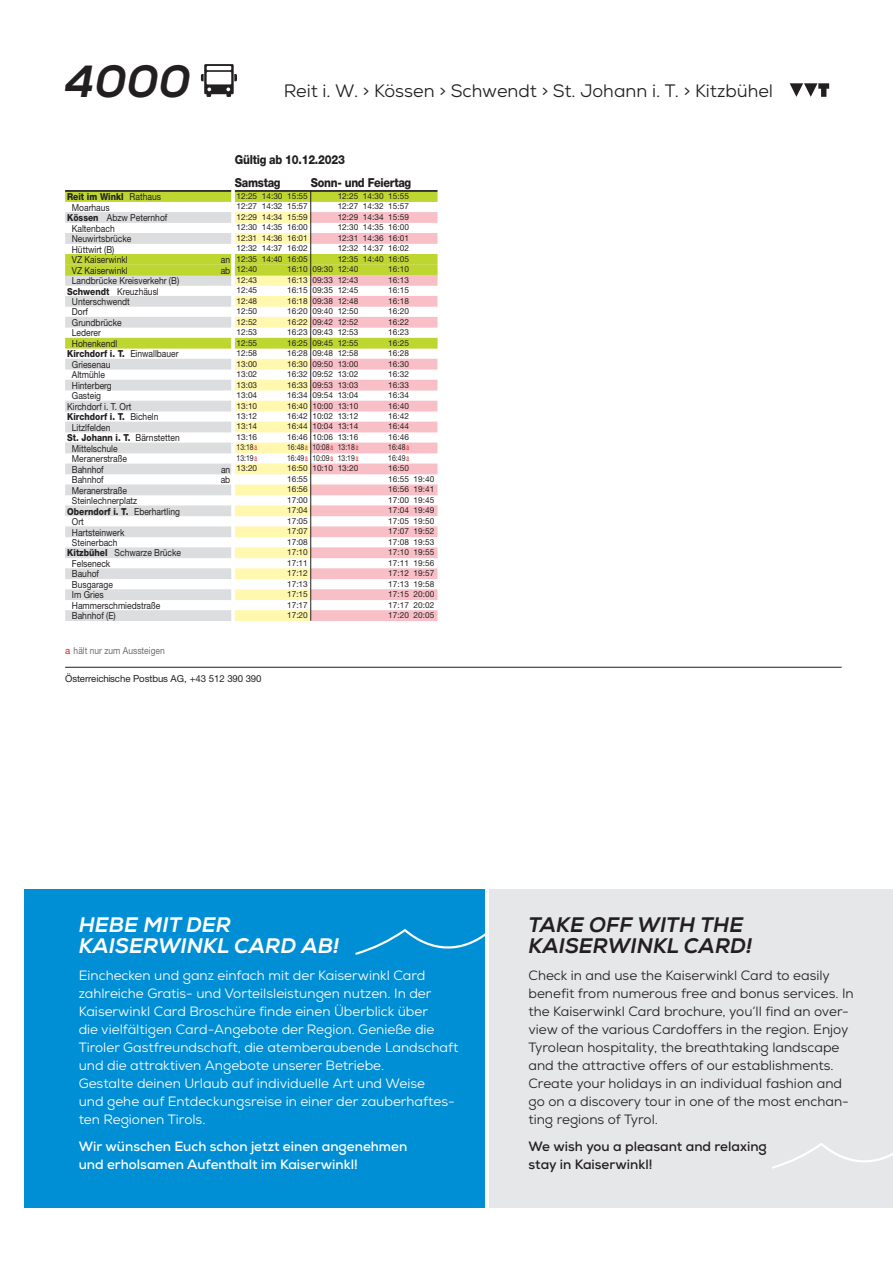
<style>
.page{position:relative;width:893px;height:1263px;background:#fff}
.page>*{position:absolute;margin:0;border:0;box-sizing:border-box;transform-origin:0 0}
.t1{font:italic 800 45px "Nexa";color:#231f20}
.t2{font:italic 800 21px/21px "Nexa";color:#231f20}
.t3{font:italic 800 21px/21px "Nexa";color:#fff}
.t4{font:18px "Nexa";color:#231f20}
.t5{font:13.5px/18px "Nexa";color:#fff}
.t6{font:13.5px/18px "Nexa";color:#231f20}
.t7{font:700 13.5px/18px "Nexa";color:#fff}
.t8{font:700 13.5px/18px "Nexa";color:#231f20}
.t9{font:800 12.45px/23.2px "Helvetica Neue LT Pro";letter-spacing:-.025em;color:#231f20;scale:.88 1}
.t10{font:9.6px "Helvetica Neue LT Pro";color:#231f20;scale:.88 1}
.t11{font:800 9.6px "Helvetica Neue LT Pro";color:#231f20;scale:.88 1}
.t12{font:9.6px "Helvetica Neue LT Pro";color:#231f20}
.t13{font:9.6px "Helvetica Neue LT Pro";color:#6d6e71;scale:.88 1}
.t14{font:8.25px/10.5px "Helvetica Neue LT Pro";color:#231f20;text-align:justify}
.s1{font-size:8.55px;color:#ee1d23}
.s2{font-weight:400}
.s3{font-weight:800}
.s4{color:#ee1d23}
</style>
<div class="page">
<svg style="left:790px;top:83px;width:39px;height:14px"></svg>
<hr style="left:235px;top:190px;width:76px;height:1px;background:#231f20">
<hr style="left:65px;top:190px;width:166px;height:1px;background:#231f20">
<svg style="left:65px;top:191px;width:373px;height:11px;background:#b7cd33"></svg>
<svg style="left:65px;top:212px;width:373px;height:11px;background:#edd9cd"></svg>
<svg style="left:65px;top:233px;width:373px;height:11px;background:#edd9cd"></svg>
<svg style="left:65px;top:254px;width:373px;height:32px;background:#ced766"></svg>
<svg style="left:65px;top:296px;width:373px;height:11px;background:#edd9ce"></svg>
<svg style="left:65px;top:317px;width:373px;height:11px;background:#edd9ce"></svg>
<svg style="left:65px;top:338px;width:373px;height:11px;background:#c0d739"></svg>
<svg style="left:65px;top:359px;width:373px;height:11px;background:#edd9ce"></svg>
<svg style="left:65px;top:380px;width:373px;height:10px;background:#edd8cc"></svg>
<svg style="left:65px;top:401px;width:373px;height:10px;background:#edd8cc"></svg>
<svg style="left:65px;top:422px;width:373px;height:10px;background:#edd8cc"></svg>
<svg style="left:65px;top:443px;width:373px;height:10px;background:#edd8cc"></svg>
<svg style="left:65px;top:463px;width:373px;height:11px;background:#eedacf"></svg>
<svg style="left:65px;top:484px;width:373px;height:11px;background:#eddacf"></svg>
<svg style="left:65px;top:505px;width:373px;height:11px;background:#eddace"></svg>
<svg style="left:65px;top:526px;width:373px;height:11px;background:#edd9ce"></svg>
<svg style="left:65px;top:547px;width:373px;height:11px;background:#edd9ce"></svg>
<svg style="left:65px;top:568px;width:373px;height:11px;background:#edd9ce"></svg>
<svg style="left:65px;top:589px;width:373px;height:11px;background:#edd9ce"></svg>
<svg style="left:65px;top:610px;width:373px;height:11px;background:#edd9cd"></svg>
<hr style="left:311px;top:190px;width:127px;height:1px;background:#231f20">
<hr style="left:311px;top:191px;width:126px;height:1px;background:#231f20">
<hr style="left:310px;top:191px;width:1px;height:430px;background:#231f20">
<hr style="left:65px;top:667px;width:777px;height:1px;background:#231f20">
<div style="left:25px;top:889px;width:460px;height:318px;background:#008fd5"></div>
<svg style="left:355px;top:929px;width:130px;height:26px"></svg>
<div style="left:489px;top:889px;width:404px;height:318px;background:#e6e7e9"></div>
<svg style="left:772px;top:1143px;width:121px;height:26px"></svg>
<svg style="left:201px;top:64px;width:36px;height:33px"></svg>
<h1 class="t1" style="left:65px;top:54px;width:128px">4000</h1>
<h3 class="t4" style="left:284px;top:79px;width:491px">Reit i. W. &gt; Kössen &gt; Schwendt &gt; St. Johann i. T. &gt; Kitzbühel</h3>
<h3 class="t9" style="left:235px;top:148px;width:126px">Gültig ab 10.12.2023<br>Samstag</h3>
<h3 class="t9" style="left:311px;top:171px;width:116px">Sonn- und Feiertag</h3>
<p class="t14" style="left:237px;top:191px;width:22px">12:25<br>12:27<br>12:29<br>12:30<br>12:31<br>12:32<br>12:35<br>12:40<br>12:43<br>12:45<br>12:48<br>12:50<br>12:52<br>12:53<br>12:55<br>12:58<br>13:00<br>13:02<br>13:03<br>13:04<br>13:10<br>13:12<br>13:14<br>13:16<br>13:18<span class="s1">a </span>13:19<span class="s1">a </span>13:20</p>
<p class="t14" style="left:262px;top:191px;width:22px">14:30<br>14:32<br>14:34<br>14:35<br>14:36<br>14:37<br>14:40</p>
<p class="t14" style="left:287px;top:191px;width:22px">15:55<br>15:57<br>15:59<br>16:00<br>16:01<br>16:02<br>16:05<br>16:10<br>16:13<br>16:15<br>16:18<br>16:20<br>16:22<br>16:23<br>16:25<br>16:28<br>16:30<br>16:32<br>16:33<br>16:34<br>16:40<br>16:42<br>16:44<br>16:46<br>16:48<span class="s1">a </span>16:49<span class="s1">a </span>16:50<br>16:55<br>16:56<br>17:00<br>17:04<br>17:05<br>17:07<br>17:08<br>17:10<br>17:11<br>17:12<br>17:13<br>17:15<br>17:17<br>17:20</p>
<p class="t14" style="left:338px;top:191px;width:22px">12:25<br>12:27<br>12:29<br>12:30<br>12:31<br>12:32<br>12:35<br>12:40<br>12:43<br>12:45<br>12:48<br>12:50<br>12:52<br>12:53<br>12:55<br>12:58<br>13:00<br>13:02<br>13:03<br>13:04<br>13:10<br>13:12<br>13:14<br>13:16<br>13:18<span class="s1">a </span>13:19<span class="s1">a </span>13:20</p>
<p class="t14" style="left:363px;top:191px;width:22px">14:30<br>14:32<br>14:34<br>14:35<br>14:36<br>14:37<br>14:40</p>
<p class="t14" style="left:388px;top:191px;width:22px">15:55<br>15:57<br>15:59<br>16:00<br>16:01<br>16:02<br>16:05<br>16:10<br>16:13<br>16:15<br>16:18<br>16:20<br>16:22<br>16:23<br>16:25<br>16:28<br>16:30<br>16:32<br>16:33<br>16:34<br>16:40<br>16:42<br>16:44<br>16:46<br>16:48<span class="s1">a </span>16:49<span class="s1">a </span>16:50<br>16:55<br>16:56<br>17:00<br>17:04<br>17:05<br>17:07<br>17:08<br>17:10<br>17:11<br>17:12<br>17:13<br>17:15<br>17:17<br>17:20</p>
<p class="t11" style="left:67px;top:191px;width:108px">Reit im Winkl <span class="s2">Rathaus</span></p>
<p class="t10" style="left:72px;top:201px;width:45px">Moarhaus</p>
<p class="t10" style="left:67px;top:212px;width:115px"><span class="s3">Kössen</span> Abzw Peternhof</p>
<p class="t10" style="left:72px;top:222px;width:50px">Kaltenbach</p>
<p class="t10" style="left:72px;top:233px;width:69px">Neuwirtsbrücke</p>
<p class="t10" style="left:72px;top:243px;width:50px">Hüttwirt (B)</p>
<p class="t10" style="left:72px;top:254px;width:65px">VZ Kaiserwinkl</p>
<p class="t10" style="left:221px;top:254px;width:12px">an</p>
<p class="t10" style="left:72px;top:264px;width:65px">VZ Kaiserwinkl</p>
<p class="t10" style="left:221px;top:264px;width:12px">ab</p>
<p class="t10" style="left:72px;top:275px;width:123px">Landbrücke Kreisverkehr (B)</p>
<p class="t10" style="left:67px;top:285px;width:106px"><span class="s3">Schwendt</span> Kreuzhäusl</p>
<p class="t10" style="left:72px;top:296px;width:67px">Unterschwendt</p>
<p class="t10" style="left:72px;top:306px;width:20px">Dorf</p>
<p class="t10" style="left:72px;top:317px;width:58px">Grundbrücke</p>
<p class="t10" style="left:72px;top:327px;width:34px">Lederer</p>
<p class="t10" style="left:72px;top:338px;width:53px">Hohenkendl</p>
<p class="t11" style="left:67px;top:348px;width:128px">Kirchdorf i. T. <span class="s2">Einwallbauer</span></p>
<p class="t10" style="left:72px;top:358px;width:45px">Griesenau</p>
<p class="t10" style="left:72px;top:369px;width:39px">Altmühle</p>
<p class="t10" style="left:72px;top:379px;width:47px">Hinterberg</p>
<p class="t10" style="left:72px;top:390px;width:35px">Gasteig</p>
<p class="t10" style="left:67px;top:400px;width:75px">Kirchdorf i. T. Ort</p>
<p class="t11" style="left:67px;top:411px;width:105px">Kirchdorf i. T. <span class="s2">Bicheln</span></p>
<p class="t10" style="left:72px;top:421px;width:45px">Litzlfelden</p>
<p class="t11" style="left:67px;top:432px;width:129px">St. Johann i. T. <span class="s2">Bärnstetten</span></p>
<p class="t10" style="left:72px;top:442px;width:54px">Mittelschule</p>
<p class="t10" style="left:72px;top:453px;width:64px">Meranerstraße</p>
<p class="t10" style="left:72px;top:463px;width:38px">Bahnhof</p>
<p class="t10" style="left:221px;top:463px;width:12px">an</p>
<p class="t10" style="left:72px;top:474px;width:38px">Bahnhof</p>
<p class="t10" style="left:221px;top:474px;width:12px">ab</p>
<p class="t10" style="left:72px;top:484px;width:64px">Meranerstraße</p>
<p class="t10" style="left:72px;top:495px;width:76px">Steinlechnerplatz</p>
<p class="t11" style="left:67px;top:505px;width:130px">Oberndorf i. T. <span class="s2">Eberhartling</span></p>
<p class="t10" style="left:72px;top:516px;width:15px">Ort</p>
<p class="t10" style="left:72px;top:526px;width:61px">Hartsteinwerk</p>
<p class="t10" style="left:72px;top:537px;width:53px">Steinerbach</p>
<p class="t10" style="left:67px;top:547px;width:131px"><span class="s3">Kitzbühel</span> Schwarze Brücke</p>
<p class="t10" style="left:72px;top:558px;width:45px">Felseneck</p>
<p class="t10" style="left:72px;top:568px;width:32px">Bauhof</p>
<p class="t10" style="left:72px;top:578px;width:48px">Busgarage</p>
<p class="t10" style="left:72px;top:589px;width:38px">Im Gries</p>
<p class="t10" style="left:72px;top:599px;width:102px">Hammerschmiedstraße</p>
<p class="t10" style="left:72px;top:610px;width:51px">Bahnhof (E)</p>
<p class="t14" style="left:312px;top:264px;width:22px">09:30<br>09:33<br>09:35<br>09:38<br>09:40<br>09:42<br>09:43<br>09:45<br>09:48<br>09:50<br>09:52<br>09:53<br>09:54<br>10:00<br>10:02<br>10:04<br>10:06<br>10:08<span class="s1">a </span>10:09<span class="s1">a </span>10:10</p>
<p class="t14" style="left:414px;top:473px;width:22px">19:40<br>19:41<br>19:45<br>19:49<br>19:50<br>19:52<br>19:53<br>19:55<br>19:56<br>19:57<br>19:58<br>20:00<br>20:02<br>20:05</p>
<p class="t13" style="left:65px;top:645px;width:115px"><span class="s4">a</span> hält nur zum Aussteigen</p>
<p class="t12" style="left:65px;top:672px;width:198px">Österreichische Postbus AG, +43 512 390 390</p>
<h2 class="t3" style="left:79px;top:915px;width:262px">HEBE MIT DER<br>KAISERWINKL CARD AB!</h2>
<p class="t5" style="left:79px;top:967px;width:381px">Einchecken und ganz einfach mit der Kaiserwinkl Card zahlreiche Gratis- und Vorteilsleistungen nutzen. In der Kaiserwinkl Card Broschüre finde einen Überblick über<br>die vielfältigen Card-Angebote der Region. Genieße die Tiroler Gastfreundschaft, die atemberaubende Landschaft und die attraktiven Angebote unserer Betriebe.<br>Gestalte deinen Urlaub auf individuelle Art und Weise<br>und gehe auf Entdeckungsreise in einer der zauberhaftes&shy;ten Regionen Tirols.</p>
<h3 class="t7" style="left:79px;top:1137px;width:330px">Wir wünschen Euch schon jetzt einen angenehmen und erholsamen Aufenthalt im Kaiserwinkl!</h3>
<h2 class="t2" style="left:528px;top:915px;width:225px">TAKE OFF WITH THE<br>KAISERWINKL CARD!</h2>
<p class="t6" style="left:528px;top:967px;width:327px">Check in and use the Kaiserwinkl Card to easily benefit from numerous free and bonus services. In the Kaiserwinkl Card brochure, you‘ll find an over&shy;view of the various Cardoffers in the region. Enjoy Tyrolean hospitality, the breathtaking landscape and the attractive offers of our establishments.<br>Create your holidays in an individual fashion and go on a discovery tour in one of the most enchan&shy;ting regions of Tyrol.</p>
<h3 class="t8" style="left:528px;top:1137px;width:240px">We wish you a pleasant and relaxing stay in Kaiserwinkl!</h3>
</div>
